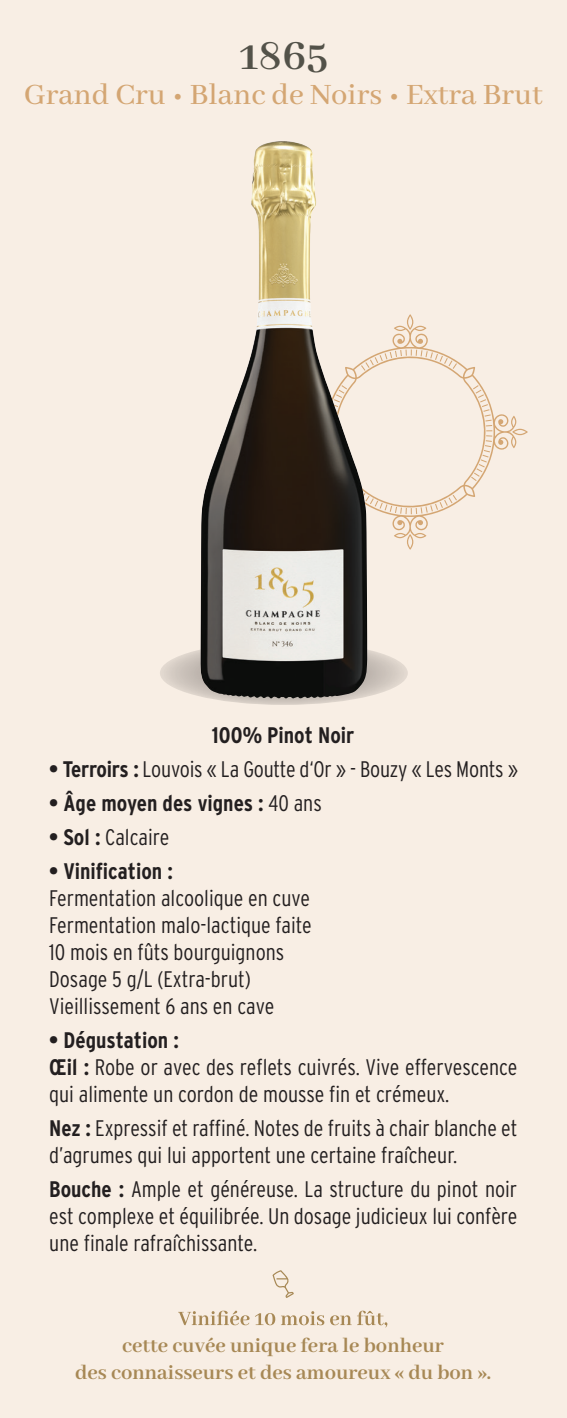
<style>
.page{position:relative;width:567px;height:1418px;background:#fff}
.page>*{position:absolute;margin:0;border:0;box-sizing:border-box;transform-origin:0 0}
.t1{font:700 45px "Abhaya Libre";color:#535249}
.t2{font:500 32.5px "Abhaya Libre";color:#d4a673}
.t3{font:300 condensed 22.5px/27px "Interstate";color:#231f20}
.t4{font:700 22.5px/27px "Abhaya Libre";color:#a78855;text-align:center}
.t5{font:700 condensed 22.5px "Interstate";color:#231f20}
.s1{font-weight:700}
.s2{font-weight:300}
</style>
<div class="page">
<div style="left:0;top:0;width:567px;height:1417px;background:#f8eee4"></div>
<svg style="left:160px;top:641px;width:248px;height:64px;background:#d2c9c1"></svg>
<svg style="left:516px;top:429px;width:12px;height:6px"></svg>
<svg style="left:368px;top:325px;width:148px;height:213px"></svg>
<svg style="left:407px;top:534px;width:6px;height:16px"></svg>
<svg style="left:407px;top:314px;width:6px;height:16px"></svg>
<svg style="left:368px;top:493px;width:89px;height:21px"></svg>
<svg style="left:471px;top:385px;width:21px;height:96px"></svg>
<img style="left:200px;top:141px;width:168px;height:559px">
<svg style="left:272px;top:1270px;width:22px;height:27px"></svg>
<svg style="left:178px;top:1310px;width:209px;height:17px"></svg>
<h1 class="t1" style="left:239px;top:32px;width:90px">1865</h1>
<h2 class="t2" style="left:24px;top:77px;width:520px">Grand Cru • Blanc de Noirs • Extra Brut</h2>
<p class="t5" style="left:212px;top:722px;width:144px">100% Pinot Noir</p>
<p class="t3" style="left:49px;top:755px;width:470px"><span class="s1">• Terroirs :</span> Louvois « La Goutte d‘Or » - Bouzy « Les Monts »</p>
<p class="t5" style="left:49px;top:790px;width:274px">• Âge moyen des vignes : <span class="s2">40 ans</span></p>
<p class="t3" style="left:49px;top:823px;width:122px"><span class="s1">• Sol :</span> Calcaire</p>
<p class="t5" style="left:49px;top:858px;width:125px">• Vinification :</p>
<p class="t3" style="left:49px;top:884px;width:264px">Fermentation alcoolique en cuve<br>Fermentation malo-lactique faite<br>10 mois en fûts bourguignons<br>Dosage 5 g/L (Extra-brut)<br>Vieillissement 6 ans en cave</p>
<p class="t3" style="left:49px;top:1026px;width:470px"><span class="s1">• Dégustation :<br>Œil :</span> Robe or avec des reflets cuivrés. Vive effervescence qui alimente un cordon de mousse fin et crémeux.</p>
<p class="t3" style="left:49px;top:1114px;width:470px"><span class="s1">Nez :</span> Expressif et raffiné. Notes de fruits à chair blanche et d’agrumes qui lui apportent une certaine fraîcheur.</p>
<p class="t3" style="left:49px;top:1175px;width:470px;text-align:justify"><span class="s1">Bouche :</span> Ample et généreuse. La structure du pinot noir est complexe et équilibrée. Un dosage judicieux lui confère une finale rafraîchissante.</p>
<p class="t4" style="left:75px;top:1332px;width:418px">cette cuvée unique fera le bonheur<br>des connaisseurs et des amoureux « du bon ».</p>
</div>
